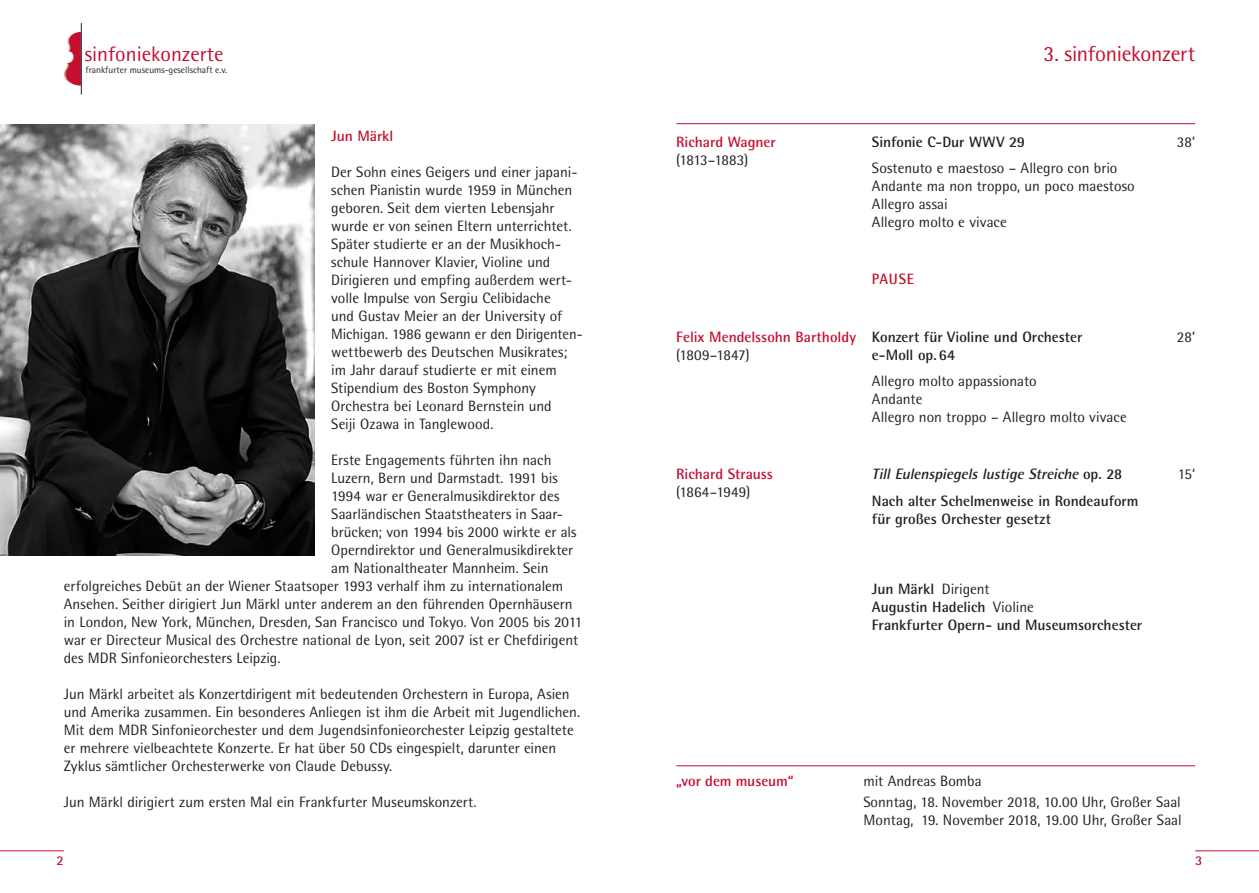
<style>
.page{position:relative;width:1259px;height:893px;background:#fff}
.page>*{position:absolute;margin:0;border:0;box-sizing:border-box;transform-origin:0 0}
.t1{font:21.75px "Rotis Semi Sans";letter-spacing:-.015em;color:#c3102f}
.t2{font:21px "Rotis Semi Sans";color:#c3102f}
.t3{font:15px/18px "Rotis Semi Sans";color:#231f20}
.t4{font:700 15px/18px "Rotis Semi Sans";color:#231f20}
.t5{font:700 15px "Rotis Semi Sans";color:#c3102f}
.t6{font:italic 700 15px "Rotis Semi Sans";color:#231f20}
.t7{font:15px "Rotis Semi Sans";letter-spacing:-.035em;color:#231f20}
.t8{font:700 13.5px "Rotis Sans Serif";color:#c3102f}
.t9{font:700 13.5px "Rotis Semi Sans";color:#c3102f}
.t10{font:9.45px "Rotis Semi Sans";color:#231f20}
.s1{font-style:normal}
.s2{font-weight:400}
</style>
<div class="page">
<hr style="left:0;top:850px;width:64px;height:1px;background:#c3102f">
<hr style="left:1195px;top:850px;width:64px;height:1px;background:#c3102f">
<svg style="left:64px;top:32px;width:17px;height:54px"></svg>
<hr style="left:81px;top:23px;width:1px;height:71px;background:#231f20">
<hr style="left:676px;top:765px;width:187px;height:1px;background:#c3102f">
<hr style="left:863px;top:765px;width:332px;height:1px;background:#c3102f">
<hr style="left:676px;top:123px;width:196px;height:1px;background:#c3102f">
<hr style="left:872px;top:123px;width:323px;height:1px;background:#c3102f">
<img style="left:0;top:124px;width:314px;height:432px">
<h2 class="t2" style="left:85px;top:42px;width:140px">sinfoniekonzerte</h2>
<p class="t10" style="left:86px;top:65px;width:143px">frankfurter museums-gesellschaft e.v.</p>
<p class="t5" style="left:331px;top:127px;width:64px">Jun Märkl</p>
<p class="t3" style="left:331px;top:163px;width:253px">Der Sohn eines Geigers und einer japani&shy;schen Pianistin wurde 1959 in München geboren. Seit dem vierten Lebensjahr wurde er von seinen Eltern unterrichtet.<br>Später studierte er an der Musikhoch&shy;schule Hannover Klavier, Violine und Dirigieren und empfing außerdem wert&shy;volle Impulse von Sergiu Celibidache<br>und Gustav Meier an der University of Michigan. 1986 gewann er den Dirigenten&shy;wettbewerb des Deutschen Musikrates; im Jahr darauf studierte er mit einem Stipendium des Boston Symphony Orchestra bei Leonard Bernstein und<br>Seiji Ozawa in Tanglewood.</p>
<p class="t3" style="left:331px;top:451px;width:222px">Erste Engagements führten ihn nach</p>
<p class="t3" style="left:331px;top:469px;width:228px">Luzern, Bern und Darmstadt. 1991 bis</p>
<p class="t3" style="left:331px;top:487px;width:230px">1994 war er Generalmusikdirektor des</p>
<p class="t3" style="left:331px;top:505px;width:233px">Saarländischen Staatstheaters in Saar-</p>
<p class="t3" style="left:331px;top:523px;width:247px">brücken; von 1994 bis 2000 wirkte er als</p>
<p class="t3" style="left:331px;top:541px;width:244px">Operndirektor und Generalmusikdirekter</p>
<p class="t3" style="left:331px;top:559px;width:219px">am Nationaltheater Mannheim. Sein</p>
<p class="t3" style="left:64px;top:577px;width:501px">erfolgreiches Debüt an der Wiener Staatsoper 1993 verhalf ihm zu internationalem</p>
<p class="t3" style="left:64px;top:595px;width:510px">Ansehen. Seither dirigiert Jun Märkl unter anderem an den führenden Opernhäusern</p>
<p class="t3" style="left:64px;top:613px;width:520px">in London, New York, München, Dresden, San Francisco und Tokyo. Von 2005 bis 2011</p>
<p class="t3" style="left:64px;top:631px;width:516px">war er Directeur Musical des Orchestre national de Lyon, seit 2007 ist er Chefdirigent</p>
<p class="t3" style="left:64px;top:649px;width:218px">des MDR Sinfonieorchesters Leipzig.</p>
<p class="t3" style="left:64px;top:685px;width:518px">Jun Märkl arbeitet als Konzertdirigent mit bedeutenden Orchestern in Europa, Asien und Amerika zusammen. Ein besonderes Anliegen ist ihm die Arbeit mit Jugendlichen.<br>Mit dem MDR Sinfonieorchester und dem Jugendsinfonieorchester Leipzig gestaltete er mehrere vielbeachtete Konzerte. Er hat über 50 CDs eingespielt, darunter einen Zyklus sämtlicher Orchesterwerke von Claude Debussy.</p>
<p class="t3" style="left:64px;top:793px;width:414px">Jun Märkl dirigiert zum ersten Mal ein Frankfurter Museumskonzert.</p>
<h1 class="t1" style="left:1043px;top:41px;width:153px">3. sinfoniekonzert</h1>
<p class="t5" style="left:676px;top:132px;width:101px">Richard Wagner</p>
<p class="t7" style="left:676px;top:151px;width:73px">(1813–1883)</p>
<p class="t4" style="left:872px;top:132px;width:155px">Sinfonie C-Dur WWV 29</p>
<p class="t3" style="left:1176px;top:133px;width:20px">38’</p>
<p class="t3" style="left:872px;top:159px;width:264px">Sostenuto e maestoso – Allegro con brio<br>Andante ma non troppo, un poco maestoso<br>Allegro assai<br>Allegro molto e vivace</p>
<p class="t5" style="left:872px;top:270px;width:43px">PAUSE</p>
<p class="t5" style="left:676px;top:327px;width:181px">Felix Mendelssohn Bartholdy</p>
<p class="t3" style="left:676px;top:345px;width:75px">(1809–1847)</p>
<p class="t4" style="left:872px;top:327px;width:212px">Konzert für Violine und Orchester</p>
<p class="t3" style="left:1177px;top:327px;width:20px">28’</p>
<p class="t4" style="left:872px;top:345px;width:85px">e-Moll op.64</p>
<p class="t3" style="left:872px;top:372px;width:256px">Allegro molto appassionato<br>Andante<br>Allegro non troppo – Allegro molto vivace</p>
<p class="t5" style="left:676px;top:465px;width:98px">Richard Strauss</p>
<p class="t3" style="left:676px;top:483px;width:76px">(1864–1949)</p>
<p class="t6" style="left:872px;top:465px;width:252px">Till Eulenspiegels lustige Streiche <span class="s1">o p . 2 8</span></p>
<p class="t3" style="left:1177px;top:465px;width:19px">15‘</p>
<p class="t4" style="left:872px;top:491px;width:268px">Nach alter Schelmenweise in Rondeauform für großes Orchester gesetzt</p>
<p class="t4" style="left:872px;top:579px;width:272px">Jun Märkl <span class="s2">Dirigent<br></span>Augustin Hadelich <span class="s2">Violine<br></span>Frankfurter Opern- und Museumsorchester</p>
<p class="t5" style="left:676px;top:771px;width:119px">„vor dem museum“</p>
<p class="t3" style="left:863px;top:770px;width:319px;line-height:21.3px">mit Andreas Bomba<br>Sonntag, 18. November 2018, 10.00 Uhr, Großer Saal</p>
<p class="t3" style="left:863px;top:811px;width:320px">Montag, 19. November 2018, 19.00 Uhr, Großer Saal</p>
<p class="t8" style="left:57px;top:852px;width:9px">2</p>
<p class="t9" style="left:1195px;top:852px;width:9px">3</p>
</div>
